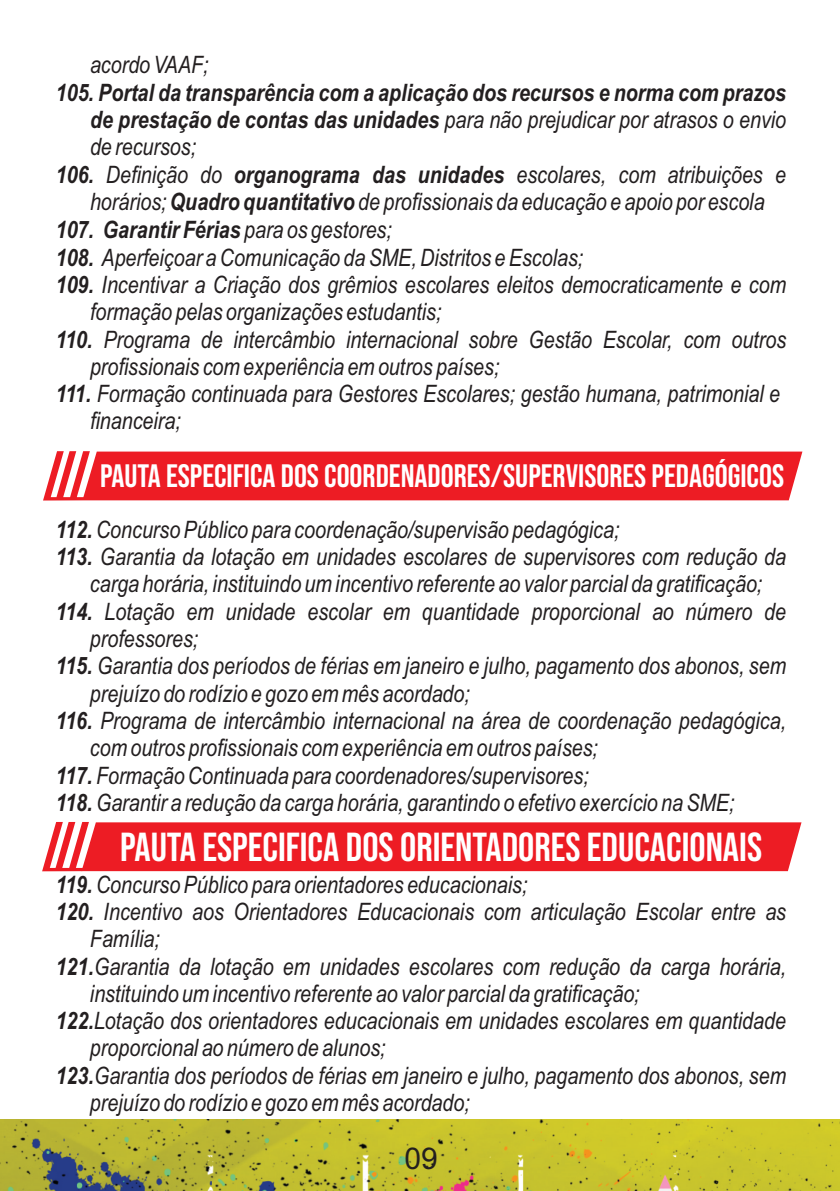
<style>
.page{position:relative;width:840px;height:1191px;background:#fff}
.page>*{position:absolute;margin:0;border:0;box-sizing:border-box;transform-origin:0 0}
.t1{font:40.4px "Bebas Neue";color:#fff}
.t2{font:32.4px "Bebas Neue";color:#fff}
.t3{font:30px "Arial";color:#231f20}
.t4{font:italic 24px "Arial Narrow";color:#231f20}
.t5{font:italic 700 24px "Arial Narrow";color:#231f20}
.s1{font-weight:700}
.s2{font-weight:400}
</style>
<div class="page">
<img style="left:0;top:1119px;width:839px;height:72px">
<div style="left:43px;top:451px;width:759px;height:49px;background:#ed1c24"></div>
<div style="left:42px;top:822px;width:759px;height:49px;background:#ed1c24"></div>
<p class="t4" style="left:90px;top:56px;width:120px">acordo VAAF;</p>
<p class="t5" style="left:56px;top:83px;width:731px">105. Portal da transparência com a aplicação dos recursos e norma com prazos</p>
<p class="t4" style="left:90px;top:111px;width:697px"><span class="s1">de prestação de contas das unidades</span> para não prejudicar por atrasos o envio</p>
<p class="t4" style="left:90px;top:138px;width:108px">de recursos;</p>
<p class="t4" style="left:56px;top:165px;width:731px"><span class="s1">106.</span> Definição do <span class="s1">organograma das unidades</span> escolares, com atribuições e</p>
<p class="t4" style="left:90px;top:193px;width:675px">horários; <span class="s1">Quadro quantitativo</span> de profissionais da educação e apoio por escola</p>
<p class="t5" style="left:56px;top:220px;width:337px">107. Garantir Férias <span class="s2">para os gestores;</span></p>
<p class="t4" style="left:56px;top:248px;width:529px"><span class="s1">108.</span> Aperfeiçoar a Comunicação da SME, Distritos e Escolas;</p>
<p class="t4" style="left:56px;top:276px;width:731px"><span class="s1">109.</span> Incentivar a Criação dos grêmios escolares eleitos democraticamente e com</p>
<p class="t4" style="left:90px;top:303px;width:353px">formação pelas organizações estudantis;</p>
<p class="t4" style="left:56px;top:330px;width:731px"><span class="s1">110.</span> Programa de intercâmbio internacional sobre Gestão Escolar, com outros</p>
<p class="t4" style="left:90px;top:357px;width:411px">profissionais com experiência em outros países;</p>
<p class="t4" style="left:56px;top:385px;width:725px"><span class="s1">111.</span> Formação continuada para Gestores Escolares; gestão humana, patrimonial e</p>
<p class="t4" style="left:90px;top:412px;width:92px">financeira;</p>
<h2 class="t2" style="left:100px;top:462px;width:685px">PAUTA ESPECIFICA DOS COORDENADORES/SUPERVISORES PEDAGÓGICOS</h2>
<p class="t4" style="left:56px;top:520px;width:565px"><span class="s1">112.</span>Concurso Público para coordenação/supervisão pedagógica;</p>
<p class="t4" style="left:56px;top:548px;width:731px"><span class="s1">113.</span> Garantia da lotação em unidades escolares de supervisores com redução da</p>
<p class="t4" style="left:90px;top:575px;width:673px">carga horária, instituindo um incentivo referente ao valor parcial da gratificação;</p>
<p class="t4" style="left:56px;top:602px;width:731px"><span class="s1">114.</span> Lotação em unidade escolar em quantidade proporcional ao número de</p>
<p class="t4" style="left:90px;top:629px;width:110px">professores;</p>
<p class="t4" style="left:56px;top:657px;width:731px"><span class="s1">115.</span> Garantia dos períodos de férias em janeiro e julho, pagamento dos abonos, sem</p>
<p class="t4" style="left:90px;top:684px;width:381px">prejuízo do rodízio e gozo em mês acordado;</p>
<p class="t4" style="left:56px;top:711px;width:731px"><span class="s1">116.</span> Programa de intercâmbio internacional na área de coordenação pedagógica,</p>
<p class="t4" style="left:90px;top:738px;width:509px">com outros profissionais com experiência em outros países;</p>
<p class="t4" style="left:56px;top:766px;width:534px"><span class="s1">117.</span> Formação Continuada para coordenadores/supervisores;</p>
<p class="t4" style="left:56px;top:793px;width:680px"><span class="s1">118.</span> Garantir a redução da carga horária, garantindo o efetivo exercício na SME;</p>
<h1 class="t1" style="left:120px;top:830px;width:643px">PAUTA ESPECIFICA DOS ORIENTADORES EDUCACIONAIS</h1>
<p class="t4" style="left:56px;top:875px;width:473px"><span class="s1">119.</span> Concurso Público para orientadores educacionais;</p>
<p class="t4" style="left:56px;top:902px;width:731px"><span class="s1">120.</span> Incentivo aos Orientadores Educacionais com articulação Escolar entre as</p>
<p class="t4" style="left:90px;top:929px;width:71px">Família;</p>
<p class="t4" style="left:56px;top:957px;width:731px"><span class="s1">121.</span>Garantia da lotação em unidades escolares com redução da carga horária,</p>
<p class="t4" style="left:90px;top:984px;width:551px">instituindo um incentivo referente ao valor parcial da gratificação;</p>
<p class="t4" style="left:56px;top:1011px;width:731px"><span class="s1">122.</span>Lotação dos orientadores educacionais em unidades escolares em quantidade</p>
<p class="t4" style="left:90px;top:1039px;width:297px">proporcional ao número de alunos;</p>
<p class="t4" style="left:56px;top:1066px;width:731px"><span class="s1">123.</span>Garantia dos períodos de férias em janeiro e julho, pagamento dos abonos, sem</p>
<p class="t4" style="left:90px;top:1093px;width:381px">prejuízo do rodízio e gozo em mês acordado;</p>
<p class="t3" style="left:404px;top:1147px;width:35px">09</p>
</div>
